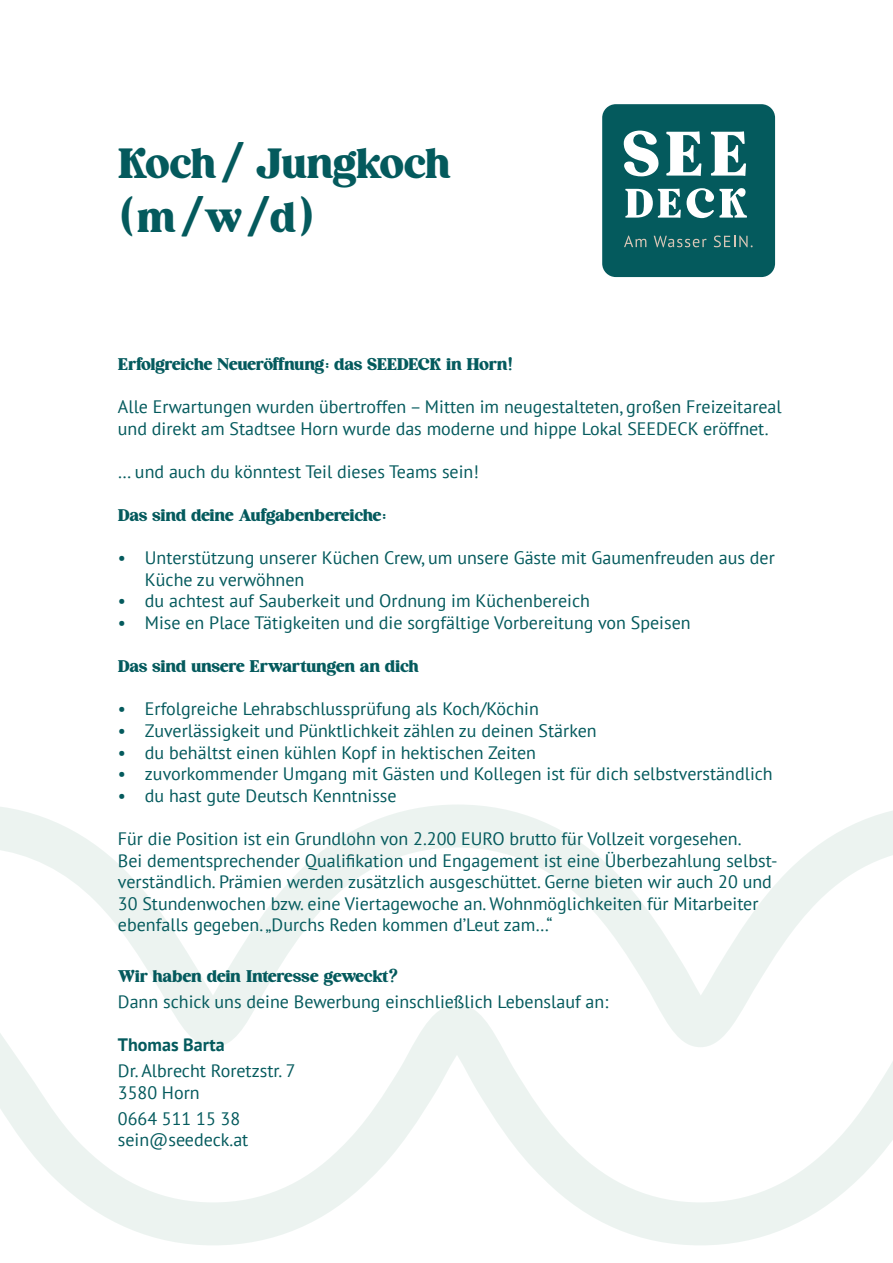
<style>
.page{position:relative;width:893px;height:1263px;background:#fff}
.page>*{position:absolute;margin:0;border:0;box-sizing:border-box;transform-origin:0 0}
.t1{font:45px/54px "HV Cocktail";letter-spacing:-.035em;color:#045a5d}
.t2{font:18px/21.6px "PT Sans";color:#045a5d}
.t3{font:18px "HV Cocktail";letter-spacing:-.03em;color:#045a5d}
.t4{font:700 18px "PT Sans";color:#045a5d}
</style>
<div class="page">
<svg style="left:0;top:805px;width:893px;height:440px"></svg>
<div style="left:602px;top:104px;width:173px;height:173px;background:#045a5d;border-radius:14px"></div>
<svg style="left:624px;top:236px;width:22px;height:11px"></svg>
<svg style="left:654px;top:236px;width:53px;height:11px"></svg>
<svg style="left:714px;top:236px;width:39px;height:11px"></svg>
<svg style="left:623px;top:131px;width:36px;height:45px"></svg>
<svg style="left:666px;top:131px;width:35px;height:45px"></svg>
<svg style="left:711px;top:131px;width:35px;height:45px"></svg>
<svg style="left:625px;top:188px;width:56px;height:30px"></svg>
<svg style="left:687px;top:188px;width:60px;height:30px"></svg>
<h1 class="t1" style="left:118px;top:139px;width:335px">Koch/ Jungkoch (m/w/d)</h1>
<p class="t3" style="left:118px;top:354px;width:396px">Erfolgreiche Neueröffnung: das SEEDECK in Horn!</p>
<p class="t2" style="left:118px;top:395px;width:665px">Alle Erwartungen wurden übertroffen – Mitten im neugestalteten, großen Freizeitareal und direkt am Stadtsee Horn wurde das moderne und hippe Lokal SEEDECK eröffnet.</p>
<p class="t2" style="left:118px;top:460px;width:362px">… und auch du könntest Teil dieses Teams sein!</p>
<p class="t3" style="left:118px;top:505px;width:270px">Das sind deine Aufgabenbereiche:</p>
<p class="t2" style="left:145px;top:547px;width:631px;text-indent:-27px">• Unterstützung unserer Küchen Crew, um unsere Gäste mit Gaumenfreuden aus der<br>Küche zu verwöhnen</p>
<p class="t2" style="left:118px;top:590px;width:474px">• du achtest auf Sauberkeit und Ordnung im Küchenbereich</p>
<p class="t2" style="left:118px;top:611px;width:574px">• Mise en Place Tätigkeiten und die sorgfältige Vorbereitung von Speisen</p>
<p class="t3" style="left:118px;top:656px;width:303px">Das sind unsere Erwartungen an dich</p>
<p class="t2" style="left:118px;top:698px;width:422px">• Erfolgreiche Lehrabschlussprüfung als Koch/Köchin</p>
<p class="t2" style="left:118px;top:719px;width:480px">• Zuverlässigkeit und Pünktlichkeit zählen zu deinen Stärken</p>
<p class="t2" style="left:118px;top:741px;width:420px">• du behältst einen kühlen Kopf in hektischen Zeiten</p>
<p class="t2" style="left:118px;top:763px;width:656px">• zuvorkommender Umgang mit Gästen und Kollegen ist für dich selbstverständlich</p>
<p class="t2" style="left:118px;top:784px;width:280px">• du hast gute Deutsch Kenntnisse</p>
<p class="t2" style="left:118px;top:827px;width:661px">Für die Position ist ein Grundlohn von 2.200 EURO brutto für Vollzeit vorgesehen.<br>Bei dementsprechender Qualifikation und Engagement ist eine Überbezahlung selbst&shy;verständlich. Prämien werden zusätzlich ausgeschüttet. Gerne bieten wir auch 20 und 30 Stundenwochen bzw. eine Viertagewoche an. Wohnmöglichkeiten für Mitarbeiter ebenfalls gegeben. „Durchs Reden kommen d’Leut zam…“</p>
<p class="t3" style="left:118px;top:966px;width:283px">Wir haben dein Interesse geweckt?</p>
<p class="t2" style="left:118px;top:990px;width:492px">Dann schick uns deine Bewerbung einschließlich Lebenslauf an:</p>
<p class="t4" style="left:118px;top:1033px;width:108px">Thomas Barta</p>
<p class="t2" style="left:118px;top:1059px;width:179px">Dr. Albrecht Roretzstr. 7<br>3580 Horn</p>
<p class="t2" style="left:118px;top:1107px;width:132px">0664 511 15 38 sein@seedeck.at</p>
</div>
